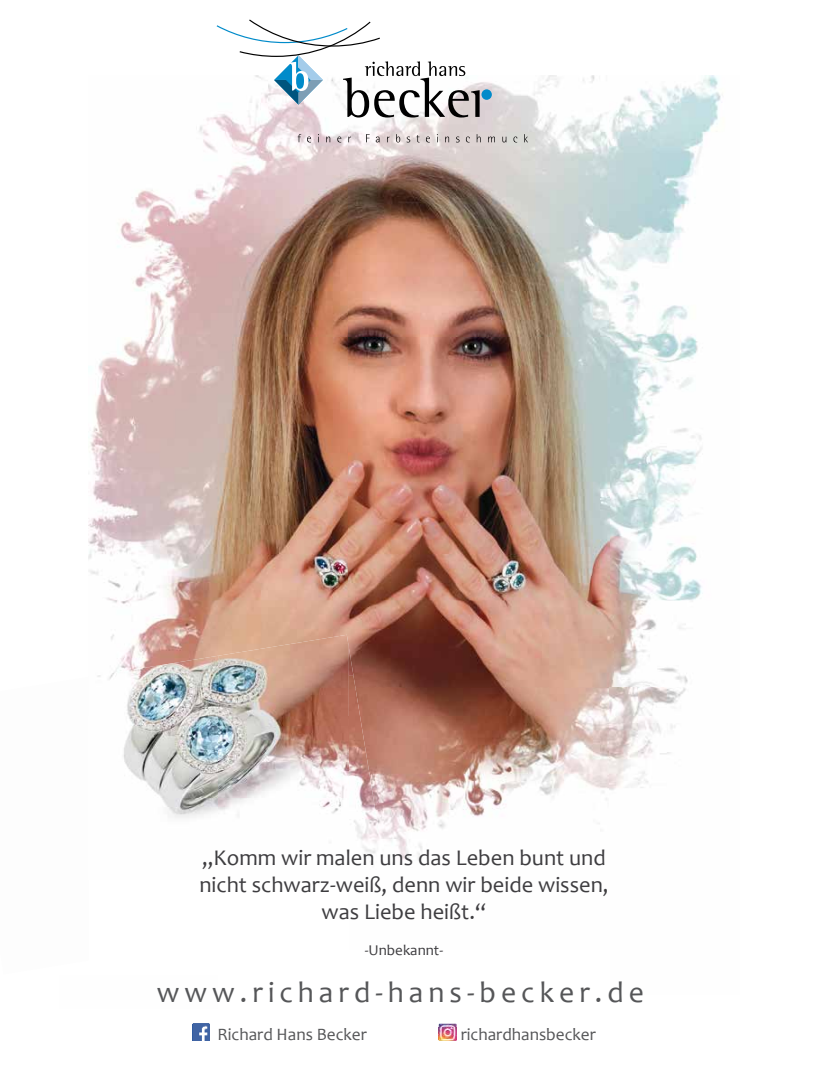
<style>
.page{position:relative;width:815px;height:1071px;background:#fff}
.page>*{position:absolute;margin:0;border:0;box-sizing:border-box;transform-origin:0 0}
.t1{font:29.88px "Candara";letter-spacing:.17em;color:#555658}
.t2{font:22.5px/27px "Candara";color:#3e3d40;text-align:center}
.t3{font:17.5px "Candara";color:#555658}
.t4{font:15px "Candara";color:#3e3d40}
</style>
<div class="page">
<img style="left:89px;top:75px;width:632px;height:612px">
<img style="left:392px;top:687px;width:294px;height:175px">
<svg style="left:298px;top:134px;width:3px;height:8px"></svg>
<svg style="left:307px;top:136px;width:4px;height:6px"></svg>
<svg style="left:326px;top:136px;width:4px;height:6px"></svg>
<svg style="left:337px;top:136px;width:4px;height:6px"></svg>
<svg style="left:348px;top:136px;width:3px;height:6px"></svg>
<svg style="left:366px;top:134px;width:4px;height:8px"></svg>
<svg style="left:376px;top:136px;width:3px;height:6px"></svg>
<svg style="left:387px;top:136px;width:2px;height:6px"></svg>
<svg style="left:396px;top:134px;width:4px;height:8px"></svg>
<svg style="left:407px;top:136px;width:3px;height:6px"></svg>
<svg style="left:416px;top:135px;width:4px;height:7px"></svg>
<svg style="left:426px;top:136px;width:4px;height:6px"></svg>
<svg style="left:445px;top:136px;width:4px;height:6px"></svg>
<svg style="left:456px;top:136px;width:4px;height:6px"></svg>
<svg style="left:466px;top:136px;width:4px;height:6px"></svg>
<svg style="left:477px;top:134px;width:4px;height:8px"></svg>
<svg style="left:488px;top:136px;width:7px;height:6px"></svg>
<svg style="left:502px;top:137px;width:4px;height:5px"></svg>
<svg style="left:513px;top:136px;width:4px;height:6px"></svg>
<svg style="left:524px;top:134px;width:4px;height:8px"></svg>
<div style="left:481px;top:89px;width:11px;height:11px;background:#008bca;border-radius:50%"></div>
<svg style="left:217px;top:19px;width:263px;height:98px"></svg>
<img style="left:193px;top:1023px;width:17px;height:17px">
<img style="left:439px;top:1023px;width:18px;height:17px">
<img style="left:439px;top:1027px;width:18px;height:12px">
<img style="left:89px;top:655px;width:129px;height:163px">
<img style="left:218px;top:634px;width:131px;height:182px">
<img style="left:348px;top:675px;width:44px;height:187px">
<img style="left:348px;top:643px;width:5px;height:32px">
<p class="t2" style="left:199px;top:843px;width:411px">„Komm wir malen uns das Leben bunt und nicht schwarz-weiß, denn wir beide wissen, was Liebe heißt.“</p>
<p class="t4" style="left:365px;top:940px;width:80px">-Unbekannt-</p>
<h1 class="t1" style="left:157px;top:973px;width:489px">www.richard-hans-becker.de</h1>
<p class="t3" style="left:217px;top:1022px;width:151px">Richard Hans Becker</p>
<p class="t3" style="left:461px;top:1022px;width:137px">richardhansbecker</p>
</div>
